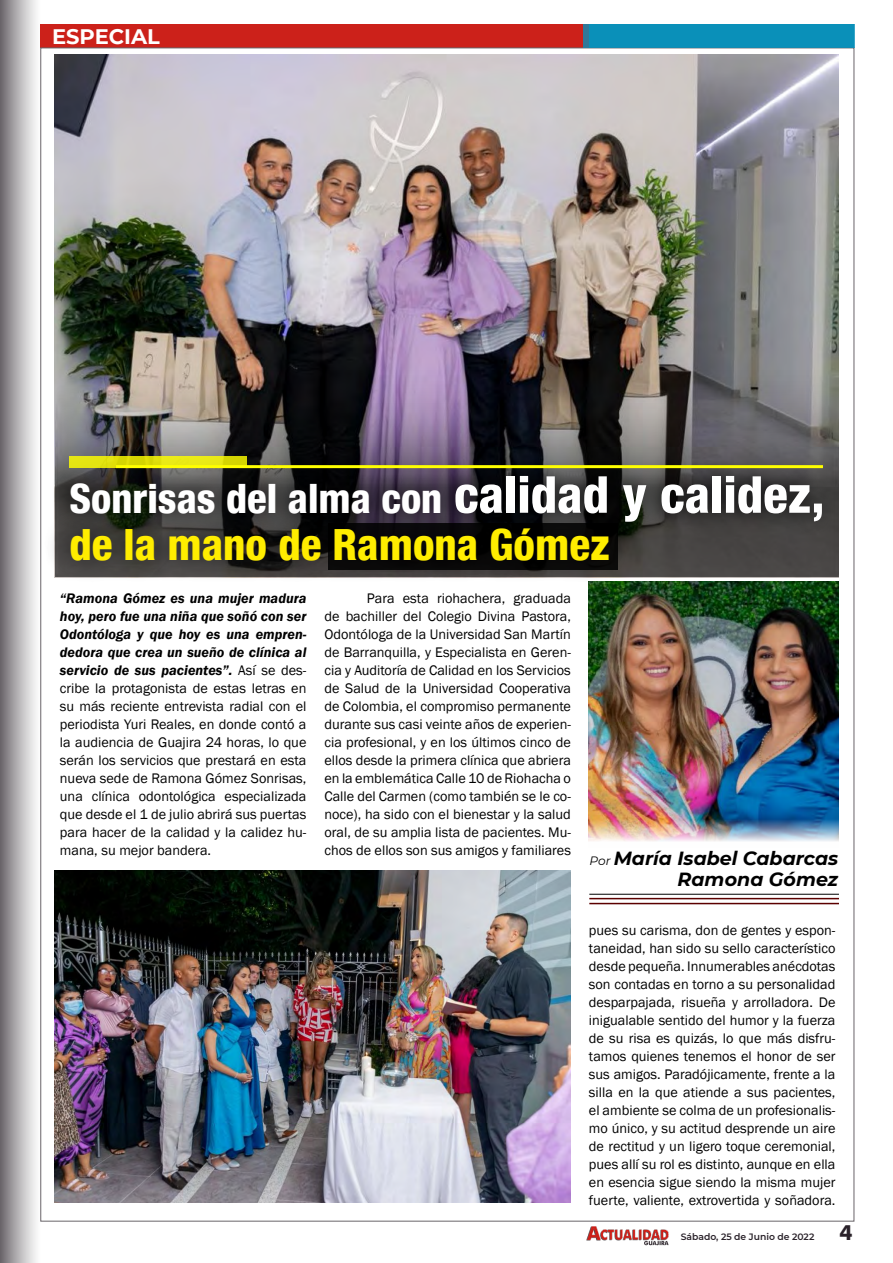
<style>
.page{position:relative;width:893px;height:1263px;background:#fff}
.page>*{position:absolute;margin:0;border:0;box-sizing:border-box;transform-origin:0 0}
.t1{font:800 condensed 43.05px "Helvetica 87";color:#ffed00}
.t2{font:800 condensed 40.5px "Helvetica 87";color:#fff}
.t3{font:700 21px "Montserrat";color:#fff}
.t4{font:700 21px "Futura BT";color:#292129}
.t5{font:italic 700 19.05px/20.5px "Montserrat";color:#000;text-align:right}
.t6{font:14.25px/18px "Franklin Gothic";color:#000;text-align:justify}
.t7{font:600 9.15px "Montserrat";color:#292129}
.s1{font-size:51px}
.s2{font-weight:600;font-style:italic}
.s3{font-weight:400;font-size:12.15px}
</style>
<div class="page">
<div style="left:40px;top:24px;width:549px;height:24px;background:#cc211a"></div>
<img style="left:586px;top:1226px;width:83px;height:20px">
<div style="left:0;top:0;width:40px;height:1263px;background:linear-gradient(to right,#6f6a6f,#fff)"></div>
<div style="left:583px;top:24px;width:271px;height:24px;background:#0a90b9"></div>
<img style="left:54px;top:54px;width:785px;height:524px">
<img style="left:55px;top:359px;width:783px;height:218px">
<img style="left:54px;top:870px;width:516px;height:333px">
<div style="left:50px;top:459px;width:784px;height:78px;background:#000;opacity:.72"></div>
<svg style="left:69px;top:456px;width:178px;height:12px;background:#e1e00d"></svg>
<div style="left:42px;top:503px;width:587px;height:81px;background:#000;opacity:.72"></div>
<img style="left:589px;top:582px;width:249px;height:259px">
<hr style="left:589px;top:903px;width:250px;height:1px;background:#5c0000">
<hr style="left:589px;top:898px;width:250px;height:1px;background:#5c0000">
<hr style="left:589px;top:894px;width:250px;height:1px;background:#000">
<hr style="left:116px;top:465px;width:707px;height:3px;background:#ff0">
<h3 class="t3" style="left:52px;top:22px;width:109px">ESPECIAL</h3>
<h2 class="t2" style="left:69px;top:473px;width:757px">Sonrisas del alma con <span class="s1">calidad y calidez,</span></h2>
<h1 class="t1" style="left:69px;top:518px;width:542px">de la mano de Ramona Gómez</h1>
<p class="t6" style="left:60px;top:590px;width:248px"><span class="s2">“Ramona Gómez es una mujer madura hoy, pero fue una niña que soñó con ser Odontóloga y que hoy es una empren&shy;dedora que crea un sueño de clínica al servicio de sus pacientes”.</span> Así se des&shy;cribe la protagonista de estas letras en su más reciente entrevista radial con el periodista Yuri Reales, en donde contó a la audiencia de Guajira 24 horas, lo que serán los servicios que prestará en esta nueva sede de Ramona Gómez Sonrisas, una clínica odontológica especializada que desde el 1 de julio abrirá sus puertas para hacer de la calidad y la calidez hu&shy;mana, su mejor bandera.</p>
<p class="t6" style="left:324px;top:590px;width:248px;text-indent:43px">Para esta riohachera, graduada de bachiller del Colegio Divina Pastora, Odontóloga de la Universidad San Martín de Barranquilla, y Especialista en Geren&shy;cia y Auditoría de Calidad en los Servicios de Salud de la Universidad Cooperativa de Colombia, el compromiso permanente durante sus casi veinte años de experien&shy;cia profesional, y en los últimos cinco de ellos desde la primera clínica que abriera en la emblemática Calle 10 de Riohacha o Calle del Carmen (como también se le co&shy;noce), ha sido con el bienestar y la salud oral, de su amplia lista de pacientes. Mu&shy;chos de ellos son sus amigos y familiares</p>
<h3 class="t5" style="left:590px;top:847px;width:250px"><span class="s3">Por</span> María Isabel Cabarcas<br>Ramona Gómez</h3>
<p class="t6" style="left:589px;top:921px;width:248px">pues su carisma, don de gentes y espon&shy;taneidad, han sido su sello característico desde pequeña. Innumerables anécdotas son contadas en torno a su personalidad desparpajada, risueña y arrolladora. De inigualable sentido del humor y la fuerza de su risa es quizás, lo que más disfru&shy;tamos quienes tenemos el honor de ser sus amigos. Paradójicamente, frente a la silla en la que atiende a sus pacientes, el ambiente se colma de un profesionalis&shy;mo único, y su actitud desprende un aire de rectitud y un ligero toque ceremonial, pues allí su rol es distinto, aunque en ella en esencia sigue siendo la misma mujer fuerte, valiente, extrovertida y soñadora.</p>
<p class="t7" style="left:681px;top:1230px;width:135px">Sábado, 25 de Junio de 2022</p>
<h3 class="t4" style="left:840px;top:1220px;width:15px">4</h3>
</div>
